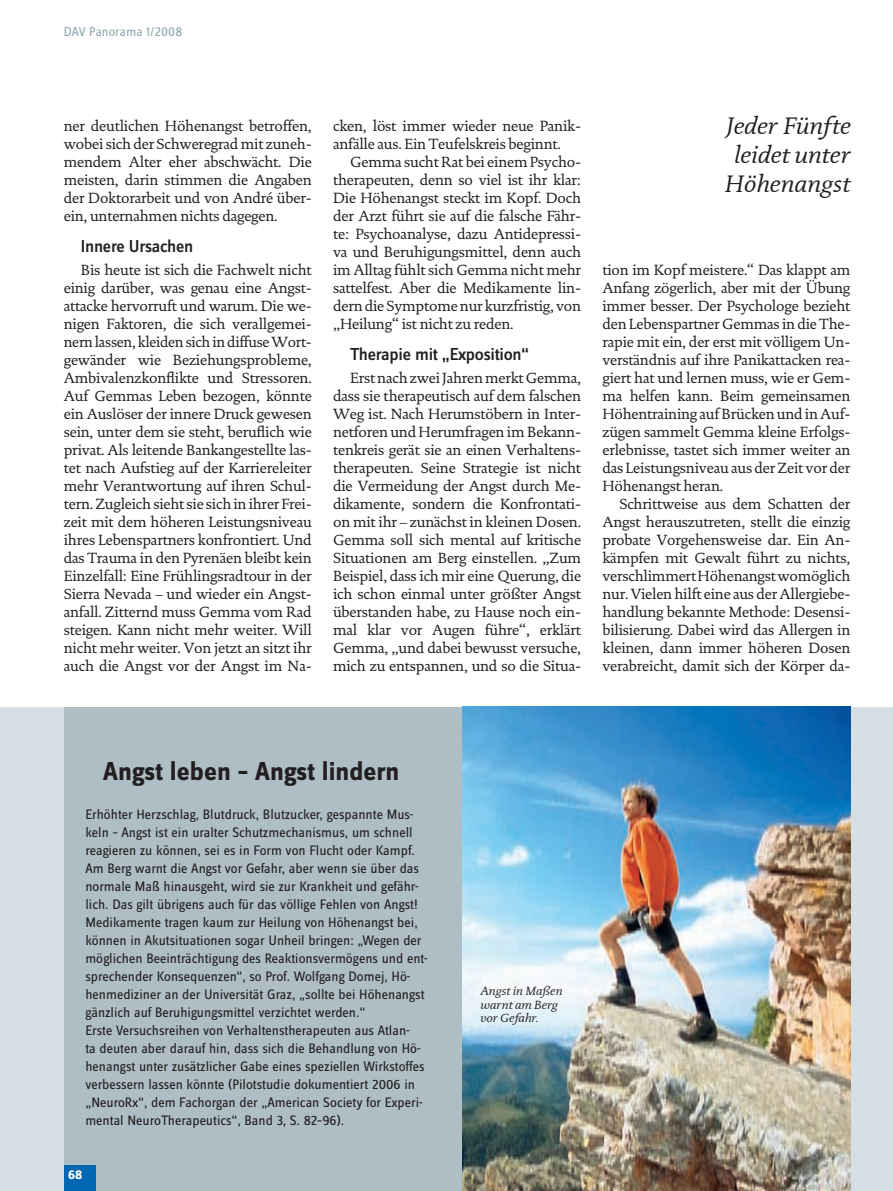
<style>
.page{position:relative;width:893px;height:1191px;background:#fff}
.page>*{position:absolute;margin:0;border:0;box-sizing:border-box;transform-origin:0 0}
.t1{font:700 27px "Zine Sans Dis";color:#231f20}
.t2{font:italic 24px/28.8px "DTL Documenta ST";color:#231f20;text-align:center}
.t3{font:500 18px "Zine Sans Dis";letter-spacing:-.015em;color:#231f20}
.t4{font:15px/18px "DTL Documenta ST";letter-spacing:-.015em;color:#231f20;text-align:justify}
.t5{font:14.25px/18px "Zine Sans Dis";color:#231f20}
.t6{font:13.5px "Zine Sans Dis";color:#90a9b1}
.t7{font:700 13.5px "Zine Sans Dis";color:#fff}
.t8{font:italic 12px/13.5px "DTL Documenta ST";color:#231f20}
</style>
<div class="page">
<div style="left:0;top:707px;width:893px;height:484px;background:#d6dfe3"></div>
<div style="left:64px;top:707px;width:786px;height:484px;background:#afbec4"></div>
<img style="left:462px;top:707px;width:388px;height:484px">
<div style="left:64px;top:1165px;width:32px;height:26px;background:#0166b3"></div>
<p class="t6" style="left:64px;top:25px;width:120px">DAV Panorama 1/2008</p>
<p class="t4" style="left:64px;top:117px;width:250px">ner deutlichen Höhenangst betroffen, wobei sich der Schweregrad mit zuneh&shy;mendem Alter eher abschwächt. Die meisten, darin stimmen die Angaben der Doktorarbeit und von André über&shy;ein, unternahmen nichts dagegen.</p>
<p class="t3" style="left:81px;top:237px;width:114px">Innere Ursachen</p>
<p class="t4" style="left:64px;top:261px;width:250px;text-align:left;text-indent:17px">Bis heute ist sich die Fachwelt nicht einig darüber, was genau eine Angst&shy;attacke hervorruft und warum. Die we&shy;nigen Faktoren, die sich verallgemei&shy;nern lassen, kleiden sich in diffuse Wort&shy;gewänder wie Beziehungsprobleme, Ambivalenzkonflikte und Stressoren.<br>Auf Gemmas Leben bezogen, könnte ein Auslöser der innere Druck gewesen sein, unter dem sie steht, beruflich wie privat. Als leitende Bankangestellte las&shy;tet nach Aufstieg auf der Karriereleiter mehr Verantwortung auf ihren Schul&shy;tern. Zugleich sieht sie sich in ihrer Frei&shy;zeit mit dem höheren Leistungsniveau ihres Lebenspartners konfrontiert. Und das Trauma in den Pyrenäen bleibt kein Einzelfall: Eine Frühlingsradtour in der Sierra Nevada – und wieder ein Angst&shy;anfall. Zitternd muss Gemma vom Rad steigen. Kann nicht mehr weiter. Will nicht mehr weiter. Von jetzt an sitzt ihr auch die Angst vor der Angst im Na-</p>
<p class="t4" style="left:333px;top:117px;width:248px">cken, löst immer wieder neue Panik&shy;anfälle aus. Ein Teufelskreis beginnt.</p>
<p class="t4" style="left:333px;top:153px;width:250px;text-indent:17px">Gemma sucht Rat bei einem Psycho&shy;therapeuten, denn so viel ist ihr klar:<br>Die Höhenangst steckt im Kopf. Doch der Arzt führt sie auf die falsche Fähr&shy;te: Psychoanalyse, dazu Antidepressi&shy;va und Beruhigungsmittel, denn auch im Alltag fühlt sich Gemma nicht mehr sattelfest. Aber die Medikamente lin&shy;dern die Symptome nur kurzfristig, von „Heilung“ ist nicht zu reden.</p>
<p class="t3" style="left:350px;top:345px;width:181px">Therapie mit „Exposition“</p>
<p class="t4" style="left:333px;top:369px;width:250px;text-align:left;text-indent:17px">Erst nach zwei Jahren merkt Gemma, dass sie therapeutisch auf dem falschen Weg ist. Nach Herumstöbern in Inter&shy;netforen und Herumfragen im Bekann&shy;tenkreis gerät sie an einen Verhaltens&shy;therapeuten. Seine Strategie ist nicht die Vermeidung der Angst durch Me&shy;dikamente, sondern die Konfrontati&shy;on mit ihr – zunächst in kleinen Dosen.<br>Gemma soll sich mental auf kritische Situationen am Berg einstellen. „Zum Beispiel, dass ich mir eine Querung, die ich schon einmal unter größter Angst überstanden habe, zu Hause noch ein&shy;mal klar vor Augen führe“, erklärt Gemma, „und dabei bewusst versuche, mich zu entspannen, und so die Situa-</p>
<h2 class="t2" style="left:725px;top:111px;width:127px">Jeder Fünfte leidet unter<br>Höhenangst</h2>
<p class="t4" style="left:602px;top:261px;width:250px">tion im Kopf meistere.“ Das klappt am Anfang zögerlich, aber mit der Übung immer besser. Der Psychologe bezieht den Lebenspartner Gemmas in die The&shy;rapie mit ein, der erst mit völligem Un&shy;verständnis auf ihre Panikattacken rea&shy;giert hat und lernen muss, wie er Gem&shy;ma helfen kann. Beim gemeinsamen Höhentraining auf Brücken und in Auf&shy;zügen sammelt Gemma kleine Erfolgs&shy;erlebnisse, tastet sich immer weiter an das Leistungsniveau aus der Zeit vor der Höhenangst heran.</p>
<p class="t4" style="left:602px;top:495px;width:250px;text-indent:17px">Schrittweise aus dem Schatten der Angst herauszutreten, stellt die einzig probate Vorgehensweise dar. Ein An&shy;kämpfen mit Gewalt führt zu nichts, verschlimmert Höhenangst womöglich nur. Vielen hilft eine aus der Allergiebe&shy;handlung bekannte Methode: Desensi&shy;bilisierung. Dabei wird das Allergen in kleinen, dann immer höheren Dosen verabreicht, damit sich der Körper da-</p>
<h1 class="t1" style="left:103px;top:756px;width:298px">Angst leben – Angst lindern</h1>
<p class="t5" style="left:85px;top:806px;width:344px">Erhöhter Herzschlag, Blutdruck, Blutzucker, gespannte Mus&shy;keln – Angst ist ein uralter Schutzmechanismus, um schnell reagieren zu können, sei es in Form von Flucht oder Kampf.<br>Am Berg warnt die Angst vor Gefahr, aber wenn sie über das normale Maß hinausgeht, wird sie zur Krankheit und gefähr&shy;lich. Das gilt übrigens auch für das völlige Fehlen von Angst!<br>Medikamente tragen kaum zur Heilung von Höhenangst bei, können in Akutsituationen sogar Unheil bringen: „Wegen der möglichen Beeinträchtigung des Reaktionsvermögens und ent&shy;sprechender Konsequenzen“, so Prof. Wolfgang Domej, Hö&shy;henmediziner an der Universität Graz, „sollte bei Höhenangst gänzlich auf Beruhigungsmittel verzichtet werden.“<br>Erste Versuchsreihen von Verhaltenstherapeuten aus Atlan-<br>ta deuten aber darauf hin, dass sich die Behandlung von Hö&shy;henangst unter zusätzlicher Gabe eines speziellen Wirkstoffes verbessern lassen könnte (Pilotstudie dokumentiert 2006 in „NeuroRx“, dem Fachorgan der „American So-ciety for Experi&shy;mental NeuroTherapeutics“, Band 3, S. 82–96).</p>
<p class="t7" style="left:68px;top:1167px;width:16px">68</p>
<p class="t8" style="left:480px;top:984px;width:84px">Angst in Maßen warnt am Berg vor Gefahr.</p>
</div>
